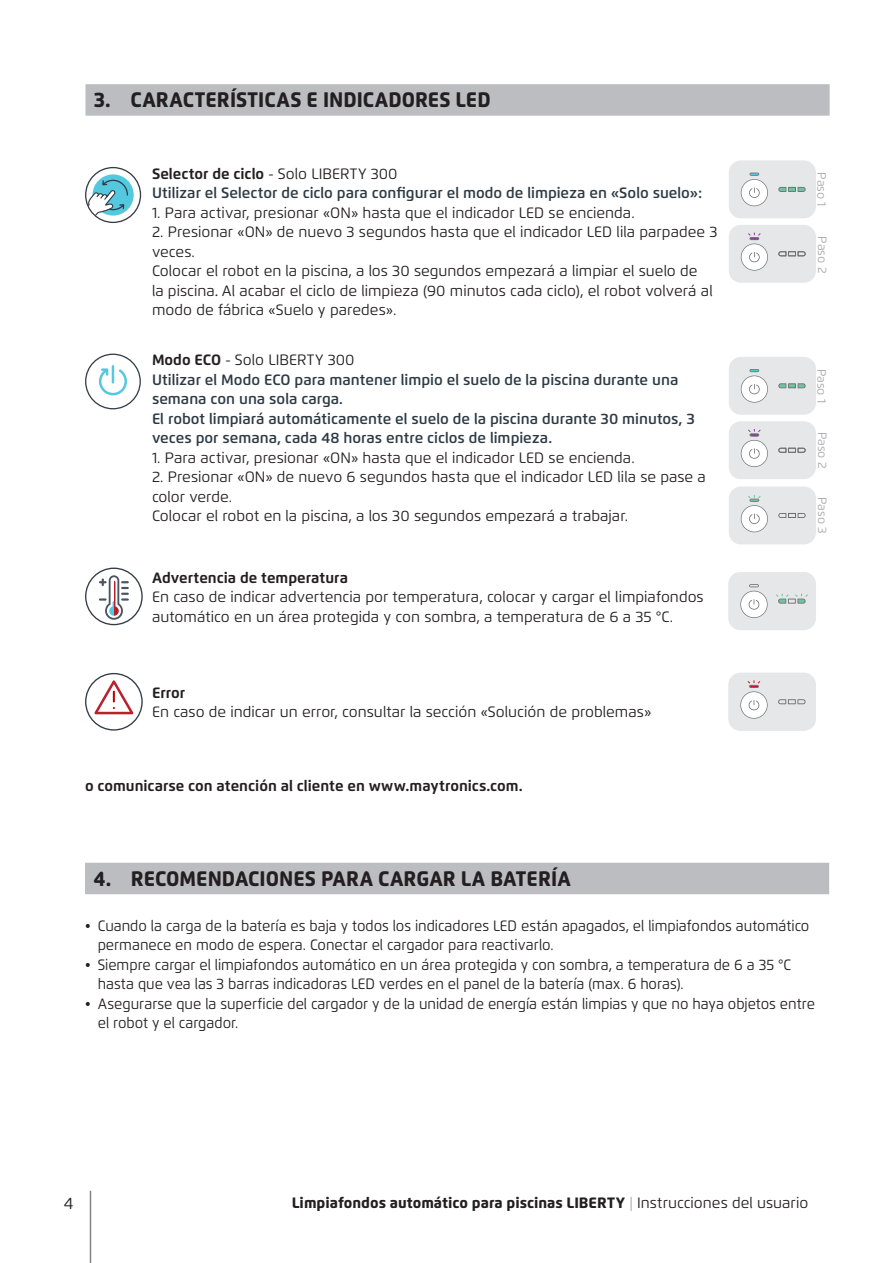
<style>
.page{position:relative;width:893px;height:1263px;background:#fff}
.page>*{position:absolute;margin:0;border:0;box-sizing:border-box;transform-origin:0 0}
.t1{font:800 21px "Flexo";color:#231f20;scale:.95 1}
.t2{font:16.5px "Flexo";color:#231f20}
.t3{font:15px/19.5px "Flexo";color:#231f20}
.t4{font:15px/19.5px "Flexo";color:#231f20;scale:.95 1}
.t5{font:600 15px/19.5px "Flexo";color:#2d3a44}
.t6{font:700 15px "Flexo";color:#231f20}
.t7{font:800 15px "Flexo";color:#231f20}
.t8{font:12px "Flexo";color:#a8a9ad}
.s1{font-weight:700;color:#231f20}
.s2{font-weight:400;color:#231f20}
.s3{font-family:"Adobe Hebrew"}
.s4{font-weight:400;color:#a8a9ad}
.s5{font-weight:400}
</style>
<div class="page">
<hr style="left:90px;top:1191px;width:1px;height:72px;background:#808285">
<div style="left:729px;top:421px;width:87px;height:58px;background:#e6e7e9;border-radius:12px"></div>
<svg style="left:741px;top:429px;width:27px;height:38px"></svg>
<svg style="left:778px;top:448px;width:28px;height:5px"></svg>
<div style="left:85px;top:84px;width:745px;height:32px;background:#bcbdc0"></div>
<div style="left:728px;top:673px;width:88px;height:58px;background:#e6e7e9;border-radius:12px"></div>
<svg style="left:740px;top:680px;width:28px;height:39px"></svg>
<svg style="left:778px;top:699px;width:27px;height:5px"></svg>
<div style="left:728px;top:572px;width:88px;height:58px;background:#e6e7e9;border-radius:12px"></div>
<svg style="left:740px;top:584px;width:28px;height:34px"></svg>
<svg style="left:776px;top:594px;width:32px;height:10px"></svg>
<svg style="left:85px;top:354px;width:56px;height:55px"></svg>
<svg style="left:85px;top:673px;width:58px;height:58px"></svg>
<svg style="left:85px;top:568px;width:58px;height:57px"></svg>
<svg style="left:85px;top:167px;width:56px;height:56px"></svg>
<div style="left:729px;top:160px;width:87px;height:58px;background:#e6e7e9;border-radius:12px"></div>
<svg style="left:778px;top:187px;width:28px;height:5px"></svg>
<svg style="left:741px;top:173px;width:27px;height:33px"></svg>
<div style="left:729px;top:225px;width:87px;height:58px;background:#e6e7e9;border-radius:12px"></div>
<svg style="left:741px;top:233px;width:27px;height:38px"></svg>
<svg style="left:778px;top:251px;width:28px;height:5px"></svg>
<div style="left:729px;top:357px;width:87px;height:58px;background:#e6e7e9;border-radius:12px"></div>
<svg style="left:741px;top:369px;width:27px;height:34px"></svg>
<svg style="left:778px;top:383px;width:28px;height:5px"></svg>
<div style="left:729px;top:486px;width:87px;height:58px;background:#e6e7e9;border-radius:12px"></div>
<svg style="left:741px;top:495px;width:27px;height:37px"></svg>
<svg style="left:778px;top:513px;width:28px;height:5px"></svg>
<div style="left:85px;top:863px;width:744px;height:31px;background:#bcbdc0"></div>
<h1 class="t1" style="left:94px;top:87px;width:419px">3. CARACTERÍSTICAS E INDICADORES LED</h1>
<p class="t5" style="left:152px;top:164px;width:552px"><span class="s1">Selector de ciclo</span> <span class="s2">- Solo LIBERTY 300<br></span>Utilizar el Selector de ciclo para configurar el modo de limpieza en «Solo suelo»:</p>
<p class="t3" style="left:152px;top:203px;width:484px">1. Para activar, presionar «ON» hasta que el indicador LED se encienda.</p>
<p class="t3" style="left:152px;top:222px;width:567px">2. Presionar «ON» de nuevo 3 segundos hasta que el indicador LED lila parpadee 3 veces.<br>Colocar el robot en la piscina, a los 30 segundos empezará a limpiar el suelo de<br>la piscina<span class="s3">.</span> Al acabar el ciclo de limpieza (90 minutos cada ciclo), el robot volverá al modo de fábrica «Suelo y paredes».</p>
<p class="t5" style="left:152px;top:350px;width:544px"><span class="s1">Modo ECO</span> <span class="s2">- Solo LIBERTY 300<br></span>Utilizar el Modo ECO para mantener limpio el suelo de la piscina durante una semana con una sola carga.<br>El robot limpiará automáticamente el suelo de la piscina durante 30 minutos, 3 veces por semana, cada 48 horas entre ciclos de limpieza.</p>
<p class="t3" style="left:152px;top:448px;width:484px">1. Para activar, presionar «ON» hasta que el indicador LED se encienda.</p>
<p class="t3" style="left:152px;top:467px;width:555px">2. Presionar «ON» de nuevo 6 segundos hasta que el indicador LED lila se pase a color verde.<br>Colocar el robot en la piscina, a los 30 segundos empezará a trabajar.</p>
<p class="t6" style="left:152px;top:568px;width:198px">Advertencia de temperatura</p>
<p class="t3" style="left:152px;top:587px;width:553px">En caso de indicar advertencia por temperatura, colocar y cargar el limpiafondos automático en un área protegida y con sombra, a temperatura de 6 a 35 °C.</p>
<p class="t6" style="left:152px;top:683px;width:35px">Error</p>
<p class="t3" style="left:152px;top:702px;width:501px">En caso de indicar un error, consultar la sección «Solución de problemas»</p>
<p class="t6" style="left:85px;top:776px;width:439px">o comunicarse con atención al cliente en www.maytronics.com.</p>
<p class="t8" style="left:829px;top:172px;width:36px;rotate:90deg">Paso 1</p>
<p class="t8" style="left:829px;top:236px;width:38px;rotate:90deg">Paso 2</p>
<p class="t8" style="left:829px;top:369px;width:36px;rotate:90deg">Paso 1</p>
<p class="t8" style="left:829px;top:432px;width:38px;rotate:90deg">Paso 2</p>
<p class="t8" style="left:829px;top:497px;width:38px;rotate:90deg">Paso 3</p>
<h1 class="t1" style="left:94px;top:865px;width:504px">4. RECOMENDACIONES PARA CARGAR LA BATERÍA</h1>
<p class="t4" style="left:98px;top:916px;width:751px;text-indent:-13px">• Cuando la carga de la batería es baja y todos los indicadores LED están apagados, el limpiafondos automático permanece en modo de espera. Conectar el cargador para reactivarlo.</p>
<p class="t4" style="left:98px;top:955px;width:731px;text-indent:-13px">• Siempre cargar el limpiafondos automático en un área protegida y con sombra, a temperatura de 6 a 35 °C hasta que vea las 3 barras indicadoras LED verdes en el panel de la batería (max. 6 horas).</p>
<p class="t4" style="left:98px;top:994px;width:756px;text-indent:-13px">• Asegurarse que la superficie del cargador y de la unidad de energía están limpias y que no haya objetos entre el robot y el cargador.</p>
<p class="t2" style="left:64px;top:1193px;width:11px">4</p>
<p class="t7" style="left:292px;top:1193px;width:518px">Limpiafondos automático para piscinas LIBERTY <span class="s4">|</span> <span class="s5">Instrucciones del usuario</span></p>
</div>
